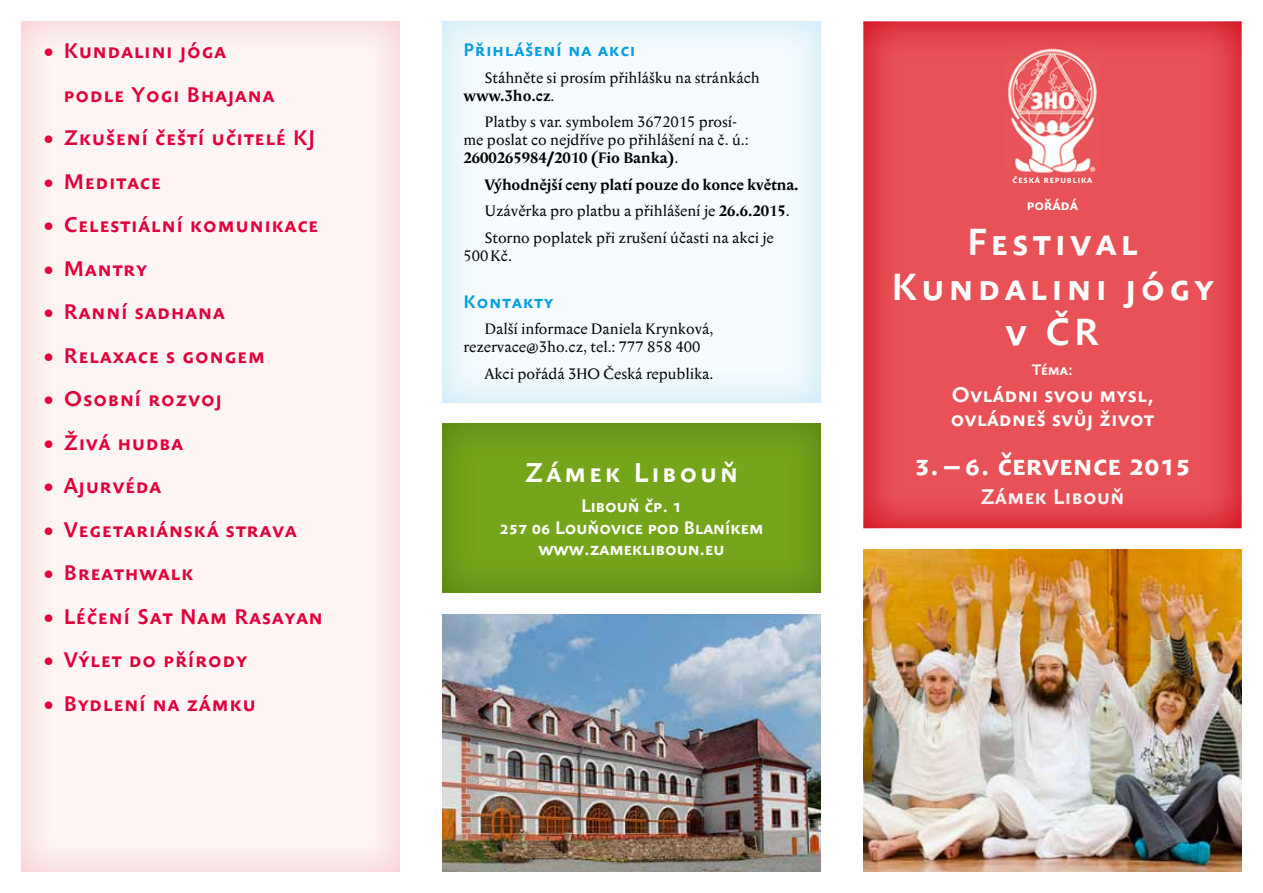
<style>
.page{position:relative;width:1263px;height:893px;background:#fff}
.page>*{position:absolute;margin:0;border:0;box-sizing:border-box;transform-origin:0 0}
.t1{font:500 37.5px/45px "Anselm Sans";letter-spacing:.12em;color:#fff;text-align:center}
.t2{font:500 30px "Anselm Sans";color:#fff}
.t3{font:500 27px "Anselm Sans";letter-spacing:.12em;color:#fff}
.t4{font:500 21px/43.5px "Anselm Sans";letter-spacing:.05em;color:#e2003b}
.t5{font:500 21px/24px "Anselm Sans";letter-spacing:.025em;color:#fff}
.t6{font:500 18px/21.6px "Anselm Sans";color:#fff;text-align:center}
.t7{font:500 18px "Anselm Sans";letter-spacing:.06em;color:#009ee0}
.t8{font:15px/18px "Anselm Serif";color:#000}
.t9{font:500 15px "Anselm Sans";color:#fff}
.t10{font:700 7.5px "Anselm Sans";letter-spacing:.12em;color:#fff}
.s1{font-weight:700}
</style>
<div class="page">
<div style="left:20px;top:21px;width:382px;height:852px;background:#e2003b;opacity:.2"></div>
<div style="left:442px;top:19px;width:381px;height:384px;background:#009ee0;opacity:.2"></div>
<svg style="left:863px;top:21px;width:379px;height:508px;background:#e65157"></svg>
<div style="left:442px;top:423px;width:379px;height:171px;background:#003871;opacity:.3"></div>
<img style="left:863px;top:550px;width:379px;height:322px">
<img style="left:442px;top:614px;width:379px;height:258px">
<h3 class="t4" style="left:64px;top:29px;width:212px;text-indent:-21px">• Kundalini jóga podle Yogi Bhajana</h3>
<h3 class="t4" style="left:43px;top:116px;width:274px">• Zkušení čeští učitelé KJ</h3>
<h3 class="t4" style="left:43px;top:160px;width:120px">• Meditace</h3>
<h3 class="t4" style="left:43px;top:203px;width:277px">• Celestiální komunikace</h3>
<h3 class="t4" style="left:43px;top:247px;width:106px">• Mantry</h3>
<h3 class="t4" style="left:43px;top:290px;width:184px">• Ranní sadhana</h3>
<h3 class="t4" style="left:43px;top:334px;width:224px">• Relaxace s gongem</h3>
<h3 class="t4" style="left:43px;top:377px;width:181px">• Osobní rozvoj</h3>
<h3 class="t4" style="left:43px;top:421px;width:142px">• Živá hudba</h3>
<h3 class="t4" style="left:43px;top:464px;width:120px">• Ajurvéda</h3>
<h3 class="t4" style="left:43px;top:508px;width:256px">• Vegetariánská strava</h3>
<h3 class="t4" style="left:43px;top:551px;width:152px">• Breathwalk</h3>
<h3 class="t4" style="left:43px;top:595px;width:282px">• Léčení Sat Nam Rasayan</h3>
<h3 class="t4" style="left:43px;top:638px;width:206px">• Výlet do přírody</h3>
<h3 class="t4" style="left:43px;top:682px;width:215px">• Bydlení na zámku</h3>
<p class="t7" style="left:463px;top:37px;width:173px">Přihlášení na akci</p>
<p class="t8" style="left:463px;top:68px;width:298px;text-indent:21px">Stáhněte si prosím přihlášku na stránkách <span class="s1">www.3ho.cz</span>.</p>
<p class="t8" style="left:463px;top:113px;width:287px;text-indent:21px">Platby s var. symbolem 3672015 prosí&shy;me poslat co nejdříve po přihlášení na č. ú.:<br><span class="s1">2600265984/2010 (Fio Banka)</span>.</p>
<p class="t8" style="left:485px;top:171px;width:315px;line-height:26.5px"><span class="s1">Výhodnější ceny platí pouze do konce května.<br></span>Uzávěrka pro platbu a přihlášení je <span class="s1">26.6.2015</span>.<br>Storno poplatek při zrušení účasti na akci je</p>
<p class="t8" style="left:463px;top:246px;width:50px">500Kč.</p>
<p class="t7" style="left:463px;top:289px;width:91px">Kontakty</p>
<p class="t8" style="left:463px;top:320px;width:251px;text-indent:21px">Další informace Daniela Krynková, rezervace@3ho.cz, tel.: 777 858 400</p>
<p class="t8" style="left:485px;top:364px;width:230px">Akci pořádá 3HO Česká republika.</p>
<h3 class="t3" style="left:525px;top:454px;width:215px">Zámek Libouň</h3>
<p class="t6" style="left:499px;top:495px;width:265px">Libouň čp. 1<br>257 06 Louňovice pod Blaníkem www.zamekliboun.eu</p>
<p class="t10" style="left:1013px;top:175px;width:81px">ČESKÁ REPUBLIKA</p>
<p class="t9" style="left:1027px;top:194px;width:53px">pořádá</p>
<h1 class="t1" style="left:891px;top:219px;width:323px">Festival<br>Kundalini jógy v ČR</h1>
<p class="t9" style="left:1032px;top:360px;width:42px">Téma:</p>
<h3 class="t5" style="left:951px;top:383px;width:205px">Ovládni svou mysl, ovládneš svůj život</h3>
<h2 class="t2" style="left:914px;top:443px;width:278px">3.–6. července 2015</h2>
<h3 class="t5" style="left:980px;top:485px;width:145px">Zámek Libouň</h3>
</div>
